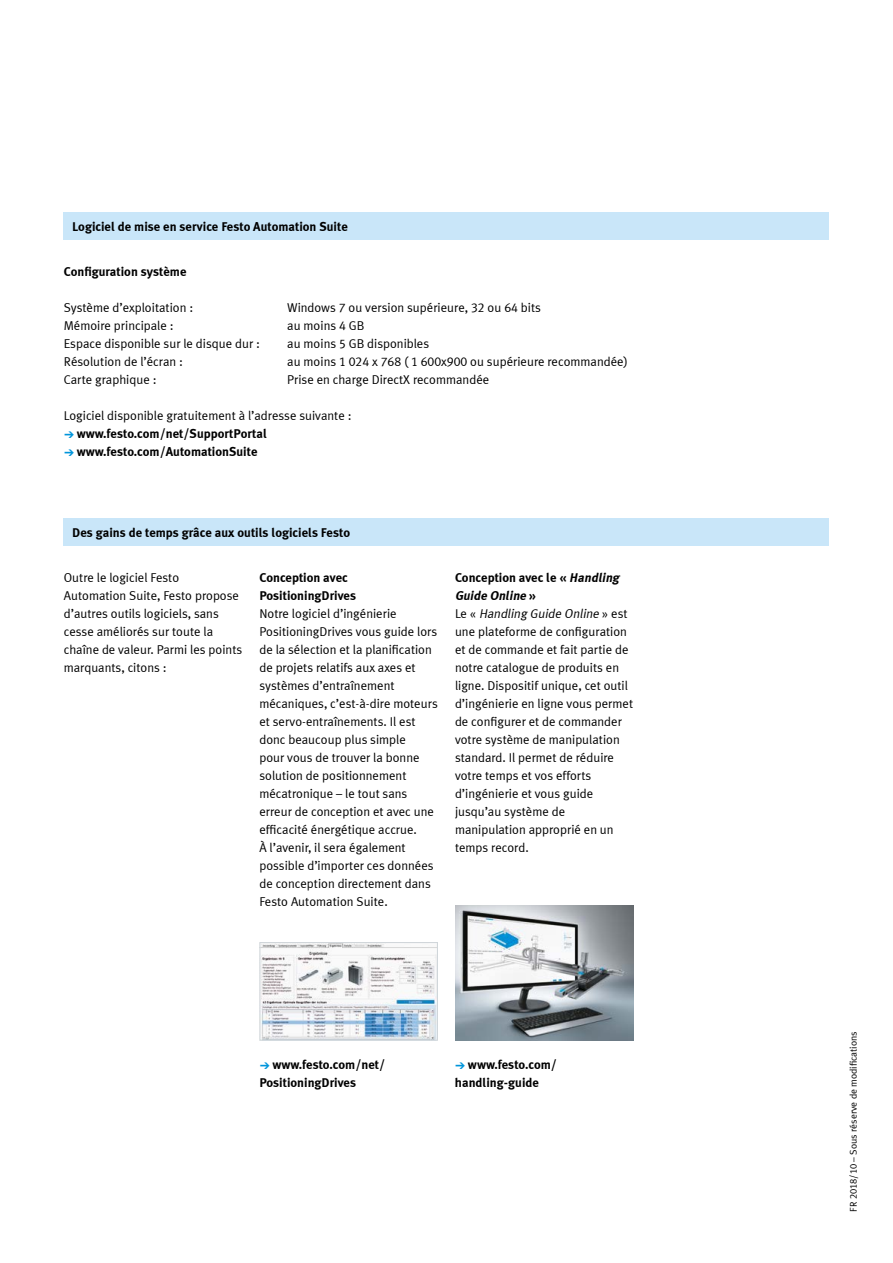
<style>
.page{position:relative;width:893px;height:1263px;background:#fff}
.page>*{position:absolute;margin:0;border:0;box-sizing:border-box;transform-origin:0 0}
.t1{font:12.75px/18px "Meta Plus LF";color:#000}
.t2{font:700 12.75px/18px "Meta Plus LF";color:#000}
.t3{font:9.75px "Meta Plus LF";color:#000}
.s1{font-weight:400}
.s2{font-family:"Meto Pict 17";font-weight:400;color:#0095db}
.s3{font-weight:700}
.s4{font-weight:700;font-style:italic}
.s5{font-style:italic}
</style>
<div class="page">
<div style="left:64px;top:519px;width:765px;height:27px;background:#c9e6f9"></div>
<div style="left:64px;top:213px;width:765px;height:27px;background:#c9e6f9"></div>
<img style="left:455px;top:906px;width:179px;height:135px">
<img style="left:261px;top:944px;width:175px;height:95px">
<div style="left:259px;top:942px;width:179px;height:99px;border:1px solid #d0d6da"></div>
<p class="t2" style="left:72px;top:217px;width:277px">Logiciel de mise en service Festo Automation Suite</p>
<p class="t2" style="left:64px;top:262px;width:124px">Configuration système</p>
<p class="t1" style="left:64px;top:298px;width:131px">Système d’exploitation :</p>
<p class="t1" style="left:287px;top:298px;width:255px">Windows 7 ou version supérieure, 32 ou 64 bits</p>
<p class="t1" style="left:64px;top:316px;width:111px">Mémoire principale :</p>
<p class="t1" style="left:287px;top:316px;width:79px">au moins 4 GB</p>
<p class="t1" style="left:64px;top:334px;width:198px">Espace disponible sur le disque dur :</p>
<p class="t1" style="left:287px;top:334px;width:143px">au moins 5 GB disponibles</p>
<p class="t1" style="left:64px;top:352px;width:121px">Résolution de l’écran :</p>
<p class="t1" style="left:287px;top:352px;width:342px">au moins 1 024 x 768 ( 1 600x900 ou supérieure recommandée)</p>
<p class="t1" style="left:64px;top:370px;width:94px">Carte graphique :</p>
<p class="t1" style="left:287px;top:370px;width:203px">Prise en charge DirectX recommandée</p>
<p class="t2" style="left:64px;top:406px;width:289px"><span class="s1">Logiciel disponible gratuitement à l’adresse suivante : </span><span class="s2">a</span>www.festo.com/net/SupportPortal <span class="s2">a</span>www.festo.com/AutomationSuite</p>
<p class="t2" style="left:72px;top:523px;width:279px">Des gains de temps grâce aux outils logiciels Festo</p>
<p class="t1" style="left:64px;top:568px;width:180px">Outre le logiciel Festo<br>Automation Suite, Festo propose d’autres outils logiciels, sans cesse améliorés sur toute la chaîne de valeur. Parmi les points marquants, citons :</p>
<p class="t2" style="left:259px;top:568px;width:98px">Conception avec<br>PositioningDrives</p>
<p class="t1" style="left:259px;top:604px;width:180px">Notre logiciel d’ingénierie<br>PositioningDrives vous guide lors de la sélection et la planification de projets relatifs aux axes et systèmes d’entraînement mécaniques, c’est-à-dire moteurs et servo-entraînements. Il est donc beaucoup plus simple<br>pour vous de trouver la bonne solution de positionnement mécatronique – le tout sans erreur de conception et avec une efficacité énergétique accrue.<br>À l’avenir, il sera également possible d’importer ces données de conception directement dans<br>Festo Automation Suite.</p>
<p class="t1" style="left:455px;top:568px;width:180px"><span class="s3">Conception avec le «</span> <span class="s4">Handling<br>Guide Online</span> <span class="s3">»<br></span>Le « <span class="s5">Handling Guide Online</span> » e s t une plateforme de configuration et de commande et fait partie de notre catalogue de produits en ligne. Dispositif unique, cet outil d’ingénierie en ligne vous permet de configurer et de commander votre système de manipulation standard. Il permet de réduire votre temps et vos efforts d’ingénierie et vous guide jusqu’au système de manipulation approprié en un temps record.</p>
<p class="t2" style="left:259px;top:1055px;width:127px"><span class="s2">a</span>www.festo.com/net/<br>PositioningDrives</p>
<p class="t2" style="left:455px;top:1055px;width:104px"><span class="s2">a</span>www.festo.com/ handling-guide</p>
<p class="t3" style="left:848px;top:1212px;width:182px;rotate:-90deg">FR 2018/10 – Sous réserve de modifications</p>
</div>
